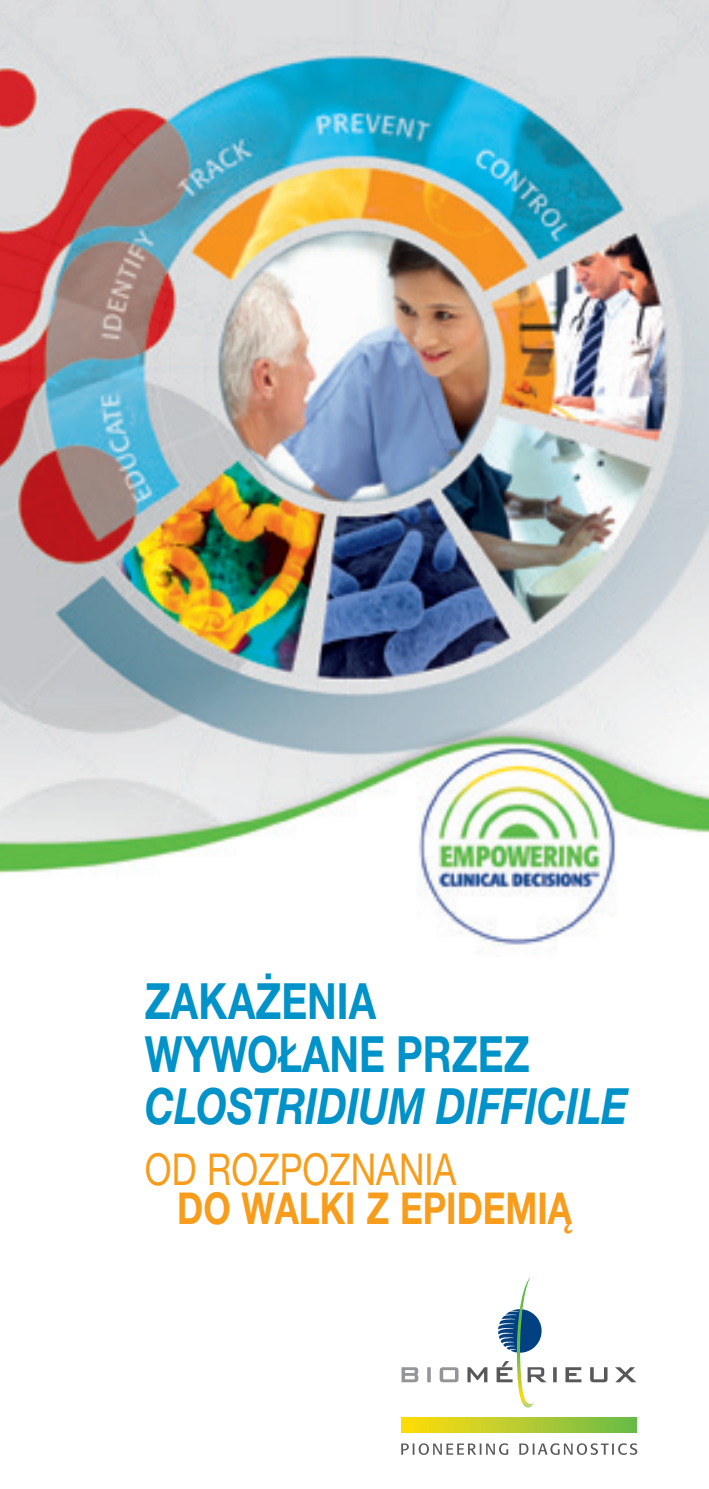
<style>
.page{position:relative;width:709px;height:1489px;background:#fff}
.page>*{position:absolute;margin:0;border:0;box-sizing:border-box;transform-origin:0 0}
.t1{font:700 50px/52.5px "Helvetica Neue CE";color:#0092c8;scale:.8 1}
.Normal_e{font:700 44px "Helvetica Neue CE";color:#f89c1c;scale:.8 1}
.Normal_e-2{font:44px "Helvetica Neue CE";color:#f89c1c;scale:.8 1}
.s1{font-style:italic}
</style>
<div class="page">
<img style="left:0;top:0;width:709px;height:1455px">
<svg style="left:498px;top:1306px;width:46px;height:47px"></svg>
<img style="left:517px;top:1276px;width:17px;height:131px">
<svg style="left:401px;top:1367px;width:17px;height:15px"></svg>
<svg style="left:427px;top:1367px;width:4px;height:15px"></svg>
<svg style="left:439px;top:1367px;width:19px;height:15px"></svg>
<svg style="left:467px;top:1367px;width:20px;height:15px"></svg>
<svg style="left:496px;top:1360px;width:16px;height:22px"></svg>
<svg style="left:527px;top:1367px;width:19px;height:15px"></svg>
<svg style="left:553px;top:1367px;width:3px;height:15px"></svg>
<svg style="left:565px;top:1367px;width:16px;height:15px"></svg>
<svg style="left:590px;top:1367px;width:17px;height:15px"></svg>
<svg style="left:615px;top:1367px;width:21px;height:15px"></svg>
<svg style="left:401px;top:1417px;width:235px;height:15px;background:#b7cb2c"></svg>
<svg style="left:401px;top:1443px;width:107px;height:11px"></svg>
<svg style="left:519px;top:1443px;width:118px;height:11px"></svg>
<p class="t1" style="left:145px;top:975px;width:605px">ZAKAŻENIA<br>WYWOŁANE PRZEZ<br><span class="s1">CLOSTRIDIUM DIFFICILE</span></p>
<p class="Normal_e-2" style="left:145px;top:1142px;width:391px">OD ROZPOZNANIA</p>
<p class="Normal_e" style="left:177px;top:1180px;width:495px">DO WALKI Z EPIDEMIĄ</p>
</div>
